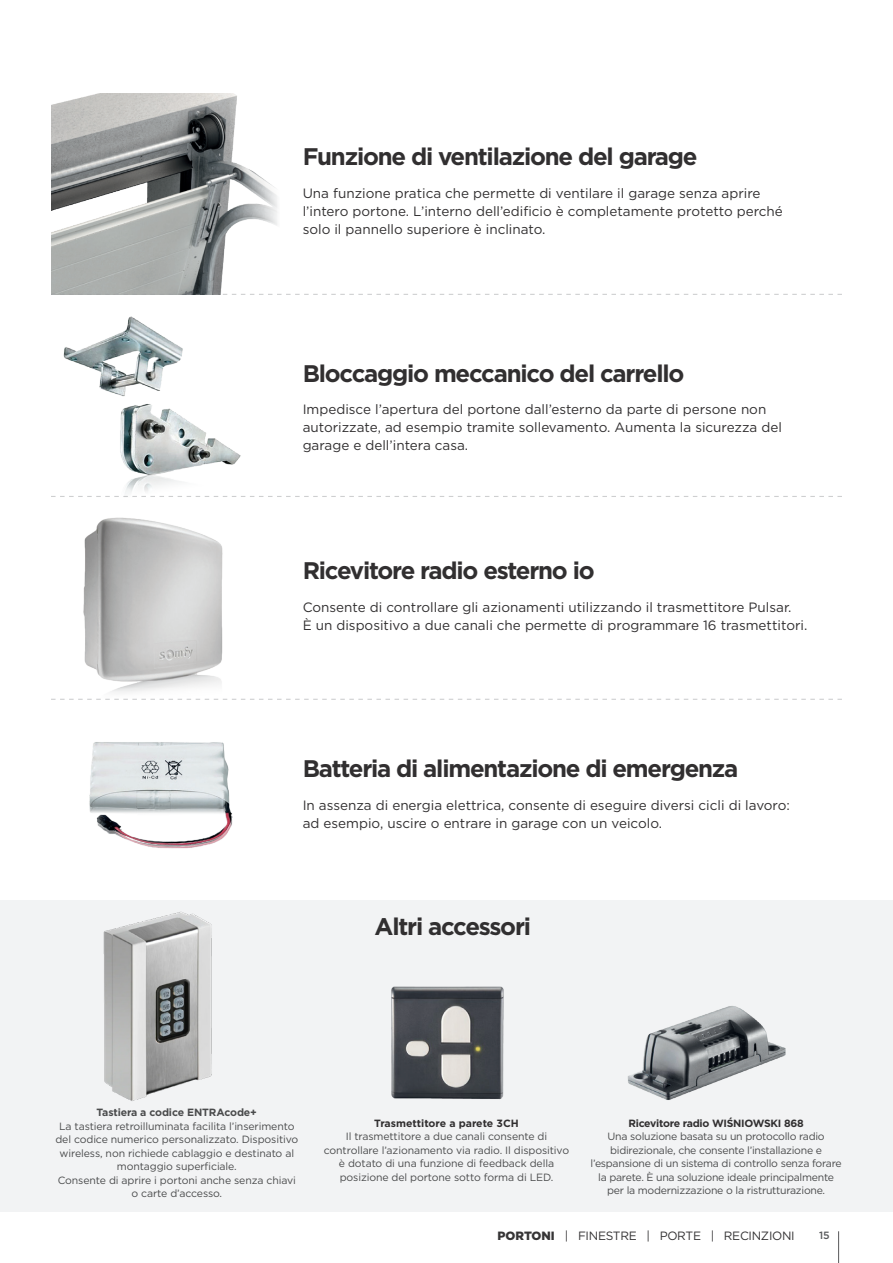
<style>
.page{position:relative;width:893px;height:1263px;background:#fff}
.page>*{position:absolute;margin:0;border:0;box-sizing:border-box;transform-origin:0 0}
.t1{font:700 24px "Gotham";letter-spacing:-.05em;color:#312f30}
.t2{font:13.5px/18px "Gotham";color:#312f30}
.t3{font:12px "Gotham";letter-spacing:-.025em;color:#333233}
.t4{font:10.5px/13.5px "Gotham";letter-spacing:-.01em;color:#4a4b4c;text-align:center}
.t5{font:700 10.5px "Gotham";letter-spacing:-.025em;color:#312f30}
.t6{font:700 10.5px "Gotham";color:#312f30}
.t7{font:500 10.5px "Gotham";color:#57585a}
.s1{font-weight:700}
.s2{font-weight:900;color:#363536}
</style>
<div class="page">
<hr style="left:838px;top:1231px;width:1px;height:32px;background:#57585a">
<div style="left:0;top:900px;width:893px;height:312px;background:#f2f3f4"></div>
<img style="left:391px;top:986px;width:113px;height:113px">
<img style="left:627px;top:1006px;width:159px;height:94px">
<img style="left:51px;top:94px;width:227px;height:200px">
<svg style="left:51px;top:294px;width:791px;height:1px"></svg>
<svg style="left:51px;top:496px;width:791px;height:1px"></svg>
<svg style="left:51px;top:699px;width:791px;height:1px"></svg>
<img style="left:57px;top:316px;width:187px;height:181px">
<img style="left:89px;top:742px;width:144px;height:107px">
<img style="left:54px;top:517px;width:198px;height:182px">
<img style="left:103px;top:911px;width:109px;height:190px">
<p class="t1" style="left:303px;top:140px;width:396px">Funzione di ventilazione del garage</p>
<p class="t2" style="left:303px;top:184px;width:482px">Una funzione pratica che permette di ventilare il garage senza aprire l’intero portone. L’interno dell’edificio è completamente protetto perché solo il pannello superiore è inclinato.</p>
<p class="t1" style="left:303px;top:358px;width:383px">Bloccaggio meccanico del carrello</p>
<p class="t2" style="left:303px;top:400px;width:481px">Impedisce l’apertura del portone dall’esterno da parte di persone non autorizzate, ad esempio tramite sollevamento. Aumenta la sicurezza del garage e dell’intera casa.</p>
<p class="t1" style="left:303px;top:555px;width:293px">Ricevitore radio esterno io</p>
<p class="t2" style="left:303px;top:598px;width:506px">Consente di controllare gli azionamenti utilizzando il trasmettitore Pulsar.<br>È un dispositivo a due canali che permette di programmare 16 trasmettitori.</p>
<p class="t1" style="left:303px;top:753px;width:437px">Batteria di alimentazione di emergenza</p>
<p class="t2" style="left:303px;top:796px;width:489px">In assenza di energia elettrica, consente di eseguire diversi cicli di lavoro: ad esempio, uscire o entrare in garage con un veicolo.</p>
<p class="t1" style="left:375px;top:910px;width:158px">Altri accessori</p>
<p class="t4" style="left:55px;top:1105px;width:244px"><span class="s1">Tastiera a codice ENTRAcode+<br></span>La tastiera retroilluminata facilita l’inserimento del codice numerico personalizzato. Dispositivo wireless, non richiede cablaggio e destinato al montaggio superficiale.</p>
<p class="t4" style="left:58px;top:1173px;width:240px">Consente di aprire i portoni anche senza chiavi o carte d’accesso.</p>
<p class="t6" style="left:374px;top:1116px;width:146px">Trasmettitore a parete 3CH</p>
<p class="t4" style="left:324px;top:1129px;width:247px">Il trasmettitore a due canali consente di controllare l’azionamento via radio. Il dispositivo è dotato di una funzione di feedback della posizione del portone sotto forma di LED.</p>
<p class="t5" style="left:628px;top:1116px;width:177px">Ricevitore radio WIŚNIOWSKI 868</p>
<p class="t4" style="left:591px;top:1129px;width:252px">Una soluzione basata su un protocollo radio bidirezionale, che consente l’installazione e l’espansione di un sistema di controllo senza forare la parete. È una soluzione ideale principalmente per la modernizzazione o la ristrutturazione.</p>
<p class="t3" style="left:497px;top:1228px;width:299px"><span class="s2">PORTONI</span> | FINESTRE | PORTE | RECINZIONI</p>
<p class="t7" style="left:819px;top:1229px;width:12px">15</p>
</div>
